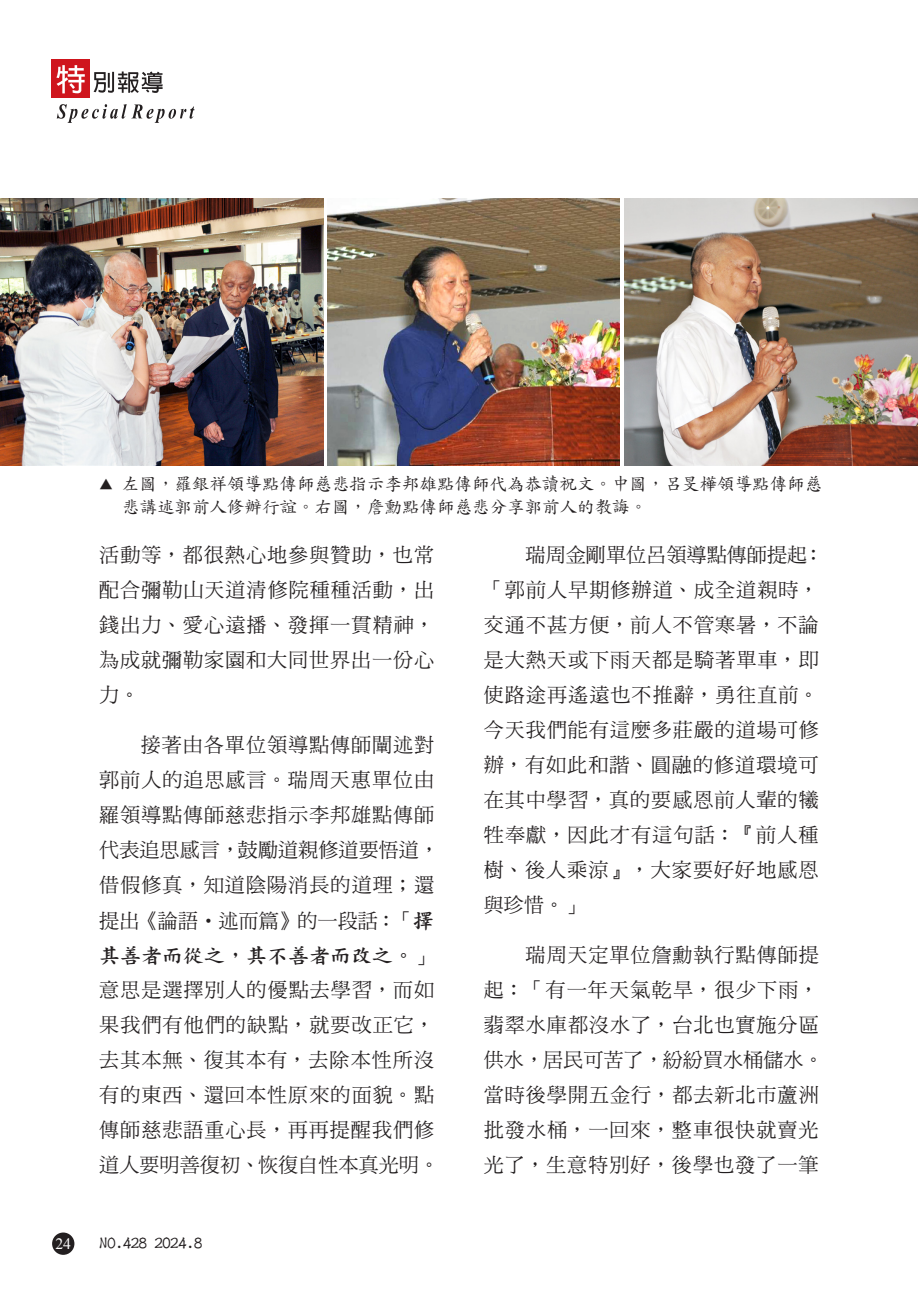
<style>
.page{position:relative;width:918px;height:1290px;background:#fff}
.page>*{position:absolute;margin:0;border:0;box-sizing:border-box;transform-origin:0 0}
._03_內文樣式{font:21px "DF Kai Shu Std W7";color:#231f20}
._03_內文樣式-2{font:20.12px/35px "DF Ming Std W5";letter-spacing:.045em;color:#231f20}
.照片說明{font:17.5px/22.8px "DF Kai Shu Std W5";color:#231f20}
.t1{font:700 17.5px "AR Li Shu B5";letter-spacing:-.05em;color:#231f20}
.t2{font:15.75px "Times New Roman";color:#fff}
.s1{font-size:14px}
.s2{font-family:"DF Kai Shu Std W7";font-size:21px}
.s3{font-family:"DF Ming Std W5";font-size:20.12px}
</style>
<div class="page">
<div style="left:52px;top:1232px;width:22px;height:23px;background:#231f20;border-radius:50%"></div>
<div style="left:51px;top:60px;width:39px;height:38px;background:#cf151d"></div>
<svg style="left:56px;top:65px;width:29px;height:28px"></svg>
<svg style="left:94px;top:71px;width:69px;height:22px"></svg>
<svg style="left:57px;top:104px;width:137px;height:19px"></svg>
<img style="left:625px;top:198px;width:292px;height:267px">
<img style="left:327px;top:198px;width:293px;height:267px">
<img style="left:0;top:198px;width:323px;height:267px">
<p class="照片說明" style="left:122px;top:472px;width:701px;text-indent:-23px"><span class="s1">▲</span> 左圖，羅銀祥領導點傳師慈悲指示李邦雄點傳師代為恭讀祝文。中圖，呂旻樺領導點傳師慈悲講述郭前人修辦行誼。右圖，詹勳點傳師慈悲分享郭前人的教誨。</p>
<p class="_03_內文樣式-2" style="left:99px;top:537px;width:336px;text-align:justify">活動等，都很熱心地參與贊助，也常配合彌勒山天道清修院種種活動，出錢出力、愛心遠播、發揮一貫精神，為成就彌勒家園和大同世界出一份心力。</p>
<p class="_03_內文樣式-2" style="left:99px;top:727px;width:341px;text-indent:42px">接著由各單位領導點傳師闡述對郭前人的追思感言。瑞周天惠單位由羅領導點傳師慈悲指示李邦雄點傳師代表追思感言，鼓勵道親修道要悟道，借假修真，知道陰陽消長的道理；還提出《論語‧述而篇》的一段話：「<span class="s2">擇</span></p>
<p class="_03_內文樣式" style="left:99px;top:944px;width:336px">其善者而從之，其不善者而改之。<span class="s3">」</span></p>
<p class="_03_內文樣式-2" style="left:99px;top:972px;width:341px">意思是選擇別人的優點去學習，而如果我們有他們的缺點，就要改正它，去其本無、復其本有，去除本性所沒有的東西、還回本性原來的面貌。點傳師慈悲語重心長，再再提醒我們修道人要明善復初、恢復自性本真光明。</p>
<p class="t2" style="left:55px;top:1233px;width:17px">24</p>
<p class="t1" style="left:99px;top:1233px;width:105px">NO.428 2024.8</p>
<p class="_03_內文樣式-2" style="left:484px;top:537px;width:341px;text-indent:42px">瑞周金剛單位呂領導點傳師提起：「郭前人早期修辦道、成全道親時，交通不甚方便，前人不管寒暑，不論是大熱天或下雨天都是騎著單車，即使路途再遙遠也不推辭，勇往直前。今天我們能有這麼多莊嚴的道場可修辦，有如此和諧、圓融的修道環境可在其中學習，真的要感恩前人輩的犧牲奉獻，因此才有這句話：『前人種樹、後人乘涼』，大家要好好地感恩與珍惜。」</p>
<p class="_03_內文樣式-2" style="left:484px;top:937px;width:341px;text-indent:42px">瑞周天定單位詹勳執行點傳師提起：「有一年天氣乾旱，很少下雨，翡翠水庫都沒水了，台北也實施分區供水，居民可苦了，紛紛買水桶儲水。當時後學開五金行，都去新北市蘆洲批發水桶，一回來，整車很快就賣光光了，生意特別好，後學也發了一筆</p>
</div>
